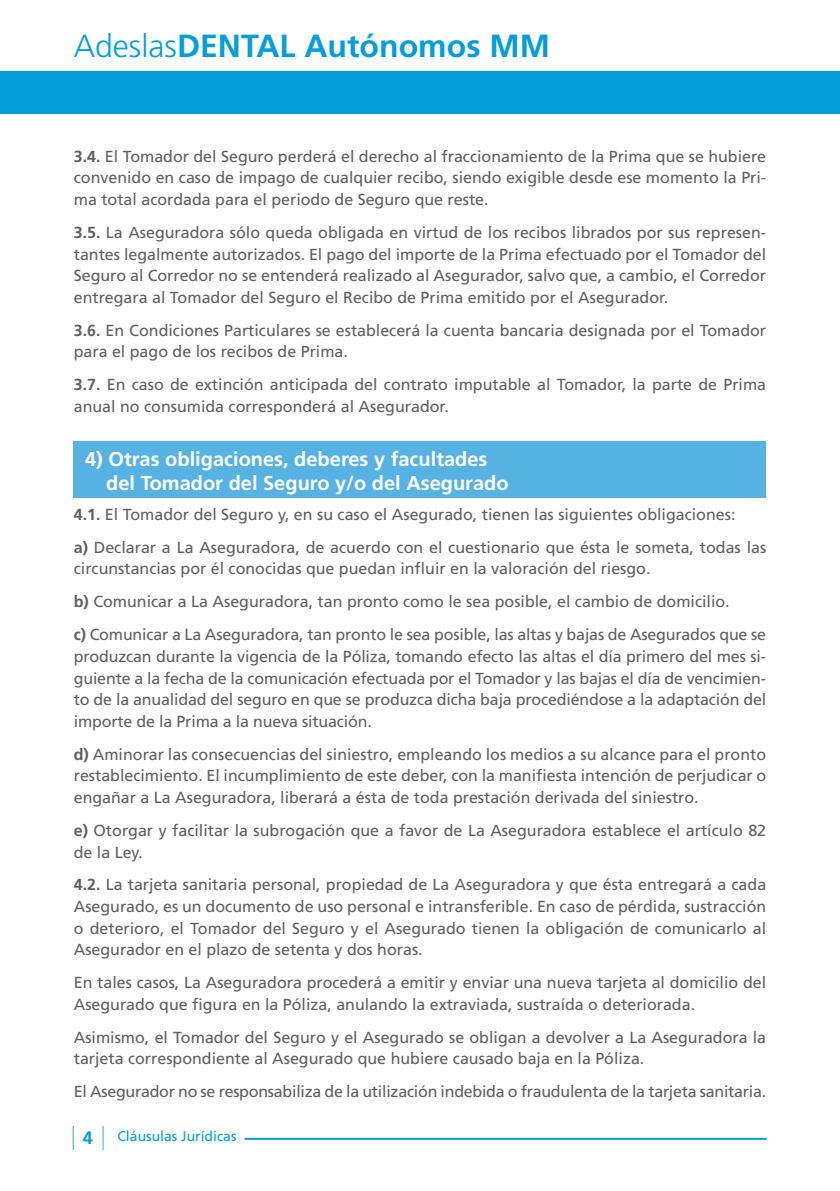
<style>
.page{position:relative;width:840px;height:1191px;background:#fff}
.page>*{position:absolute;margin:0;border:0;box-sizing:border-box;transform-origin:0 0}
.t1{font:700 32px "Frutiger";color:#069ddc}
.t2{font:700 20px/24px "Frutiger";color:#fff}
.t3{font:700 18px "Frutiger";color:#069ddc}
.t4{font:16px/21.6px "Frutiger";color:#5f5f62}
.t5{font:14px "Frutiger";color:#069ddc}
.s1{font-weight:300}
.s2{font-weight:700}
</style>
<div class="page">
<div style="left:0;top:71px;width:839px;height:43px;background:#069ddc"></div>
<hr style="left:244px;top:1137px;width:522px;height:2px;background:#069ddc">
<svg style="left:102px;top:1125px;width:1px;height:25px"></svg>
<svg style="left:73px;top:1125px;width:1px;height:25px"></svg>
<div style="left:74px;top:441px;width:691px;height:57px;background:#57b2e4"></div>
<h1 class="t1" style="left:74px;top:27px;width:477px"><span class="s1">Adeslas</span>DENTAL Autónomos MM</h1>
<p class="t4" style="left:74px;top:145px;width:693px;text-align:justify"><span class="s2">3.4.</span> El Tomador del Seguro perderá el derecho al fraccionamiento de la Prima que se hubiere convenido en caso de impago de cualquier recibo, siendo exigible desde ese momento la Pri&shy;ma total acordada para el periodo de Seguro que reste.</p>
<p class="t4" style="left:74px;top:222px;width:693px;text-align:justify"><span class="s2">3.5.</span> La Aseguradora sólo queda obligada en virtud de los recibos librados por sus represen&shy;tantes legalmente autorizados. El pago del importe de la Prima efectuado por el Tomador del Seguro al Corredor no se entenderá realizado al Asegurador, salvo que, a cambio, el Corredor entregara al Tomador del Seguro el Recibo de Prima emitido por el Asegurador.</p>
<p class="t4" style="left:74px;top:319px;width:693px"><span class="s2">3.6.</span> En Condiciones Particulares se establecerá la cuenta bancaria designada por el Tomador para el pago de los recibos de Prima.</p>
<p class="t4" style="left:74px;top:374px;width:693px"><span class="s2">3.7.</span> En caso de extinción anticipada del contrato imputable al Tomador, la parte de Prima anual no consumida corresponderá al Asegurador.</p>
<p class="t2" style="left:106px;top:447px;width:403px;text-indent:-21px">4) Otras obligaciones, deberes y facultades del Tomador del Seguro y/o del Asegurado</p>
<p class="t4" style="left:74px;top:498px;width:693px;line-height:33px"><span class="s2">4.1.</span> El Tomador del Seguro y, en su caso el Asegurado, tienen las siguientes obligaciones:<br><span class="s2">a)</span> Declarar a La Aseguradora, de acuerdo con el cuestionario que ésta le someta, todas las</p>
<p class="t4" style="left:74px;top:552px;width:693px;line-height:33px">circunstancias por él conocidas que puedan influir en la valoración del riesgo.<br><span class="s2">b)</span> Comunicar a La Aseguradora, tan pronto como le sea posible, el cambio de domicilio.<br><span class="s2">c)</span> Comunicar a La Aseguradora, tan pronto le sea posible, las altas y bajas de Asegurados que se</p>
<p class="t4" style="left:74px;top:645px;width:693px;text-align:justify">produzcan durante la vigencia de la Póliza, tomando efecto las altas el día primero del mes si&shy;guiente a la fecha de la comunicación efectuada por el Tomador y las bajas el día de vencimien&shy;to de la anualidad del seguro en que se produzca dicha baja procediéndose a la adaptación del importe de la Prima a la nueva situación.</p>
<p class="t4" style="left:74px;top:743px;width:693px;text-align:justify"><span class="s2">d)</span> Aminorar las consecuencias del siniestro, empleando los medios a su alcance para el pronto restablecimiento. El incumplimiento de este deber, con la manifiesta intención de perjudicar o engañar a La Aseguradora, liberará a ésta de toda prestación derivada del siniestro.</p>
<p class="t4" style="left:74px;top:819px;width:693px"><span class="s2">e)</span> Otorgar y facilitar la subrogación que a favor de La Aseguradora establece el artículo 82 de la Ley.</p>
<p class="t4" style="left:74px;top:874px;width:693px;text-align:justify"><span class="s2">4.2.</span> La tarjeta sanitaria personal, propiedad de La Aseguradora y que ésta entregará a cada Asegurado, es un documento de uso personal e intransferible. En caso de pérdida, sustracción o deterioro, el Tomador del Seguro y el Asegurado tienen la obligación de comunicarlo al Asegurador en el plazo de setenta y dos horas.</p>
<p class="t4" style="left:74px;top:972px;width:693px">En tales casos, La Aseguradora procederá a emitir y enviar una nueva tarjeta al domicilio del<br>Asegurado que figura en la Póliza, anulando la extraviada, sustraída o deteriorada.</p>
<p class="t4" style="left:74px;top:1026px;width:693px">Asimismo, el Tomador del Seguro y el Asegurado se obligan a devolver a La Aseguradora la tarjeta correspondiente al Asegurado que hubiere causado baja en la Póliza.</p>
<p class="t4" style="left:74px;top:1081px;width:693px">El Asegurador no se responsabiliza de la utilización indebida o fraudulenta de la tarjeta sanitaria.</p>
<p class="t3" style="left:83px;top:1127px;width:12px">4</p>
<p class="t5" style="left:117px;top:1127px;width:121px">Cláusulas Jurídicas</p>
</div>
